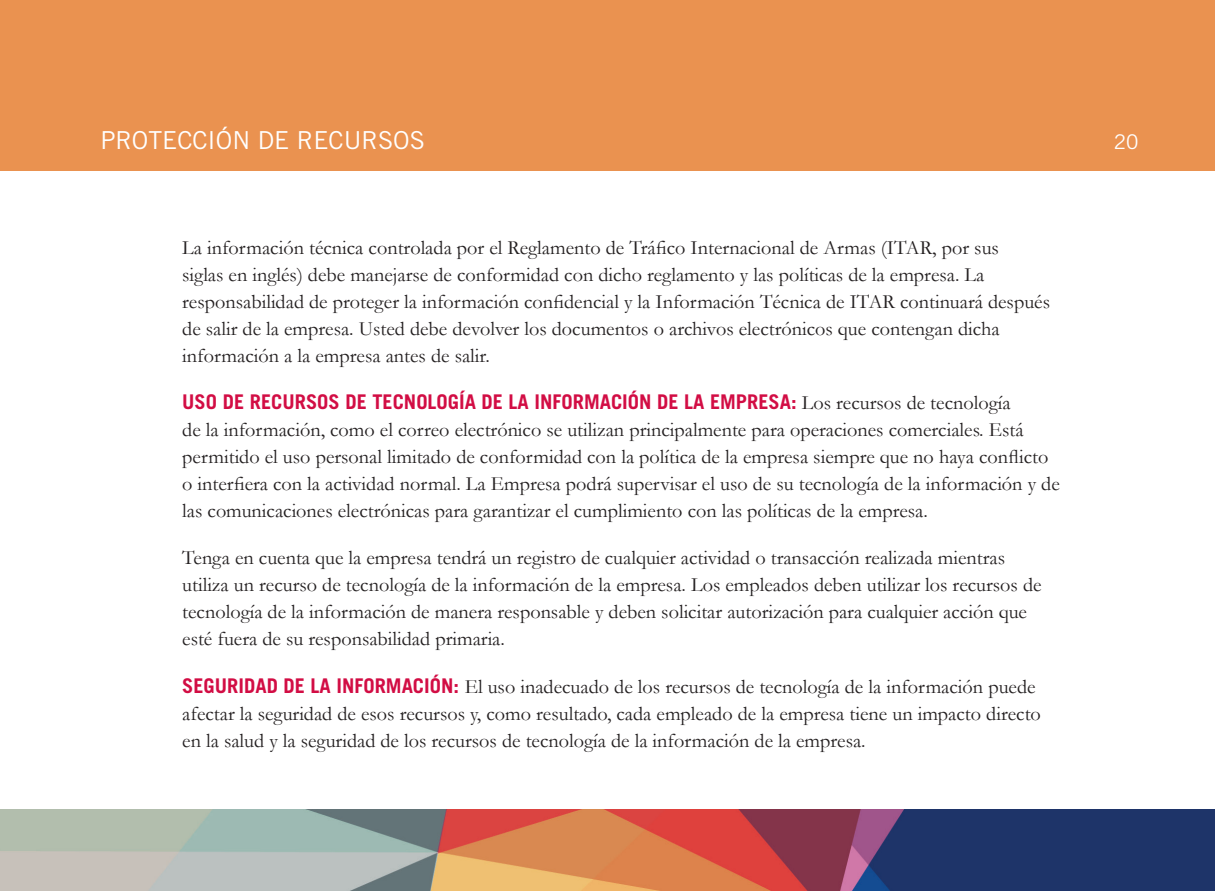
<style>
.page{position:relative;width:1215px;height:891px;background:#fff}
.page>*{position:absolute;margin:0;border:0;box-sizing:border-box;transform-origin:0 0}
.Title_page{font:24.75px "Trade Gothic LT Std";color:#fff}
.Body_Text{font:20.25px/27px "Garamond";color:#231f20}
.Title_page-2{font:20.25px "Trade Gothic LT Std";color:#fff}
.s1{font-family:"Trade Gothic LT Std";font-weight:700;color:#d20d44}
</style>
<div class="page">
<div style="left:0;top:0;width:1215px;height:170px;background:#ea9250"></div>
<img style="left:0;top:810px;width:1214px;height:81px">
<p class="Title_page" style="left:100px;top:125px;width:326px">PROTECCIÓN DE RECURSOS</p>
<p class="Title_page-2" style="left:1114px;top:129px;width:26px">20</p>
<p class="Body_Text" style="left:182px;top:234px;width:869px">La información técnica controlada por el Reglamento de Tráfico Internacional de Armas (ITAR, por sus<br>siglas en inglés) debe manejarse de conformidad con dicho reglamento y las políticas de la empresa. La responsabilidad de proteger la información confidencial y la Información Técnica de ITAR continuará después de salir de la empresa. Usted debe devolver los documentos o archivos electrónicos que contengan dicha información a la empresa antes de salir.</p>
<p class="Body_Text" style="left:182px;top:389px;width:879px"><span class="s1">USO DE RECURSOS DE TECNOLOGÍA DE LA INFORMACIÓN DE LA EMPRESA:</span> Los recursos de tecnología<br>de la información, como el correo electrónico se utilizan principalmente para operaciones comerciales. Está permitido el uso personal limitado de conformidad con la política de la empresa siempre que no haya conflicto o interfiera con la actividad normal. La Empresa podrá supervisar el uso de su tecnología de la información y de las comunicaciones electrónicas para garantizar el cumplimiento con las políticas de la empresa.</p>
<p class="Body_Text" style="left:182px;top:544px;width:861px">Tenga en cuenta que la empresa tendrá un registro de cualquier actividad o transacción realizada mientras utiliza un recurso de tecnología de la información de la empresa. Los empleados deben utilizar los recursos de tecnología de la información de manera responsable y deben solicitar autorización para cualquier acción que esté fuera de su responsabilidad primaria.</p>
<p class="Body_Text" style="left:182px;top:673px;width:860px"><span class="s1">SEGURIDAD DE LA INFORMACIÓN:</span> El uso inadecuado de los recursos de tecnología de la información puede afectar la seguridad de esos recursos y, como resultado, cada empleado de la empresa tiene un impacto directo en la salud y la seguridad de los recursos de tecnología de la información de la empresa.</p>
</div>
